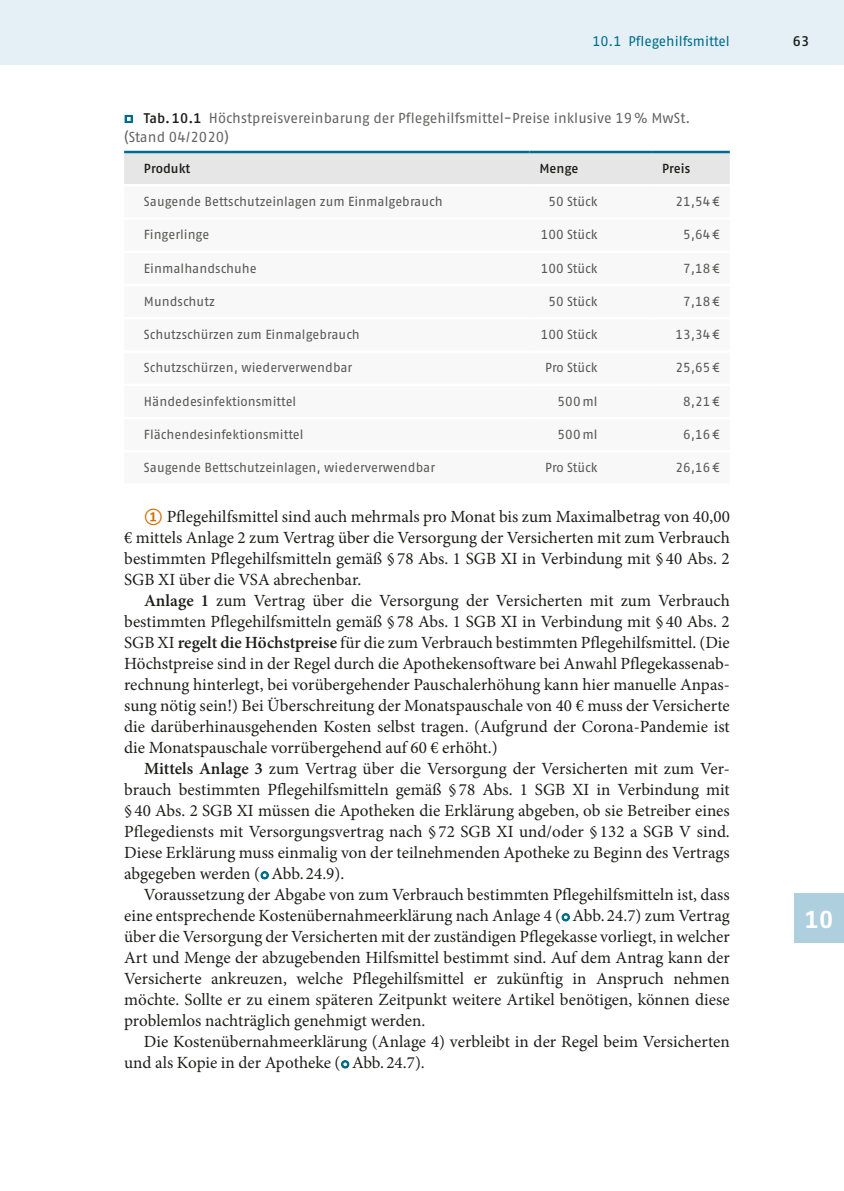
<style>
.page{position:relative;width:844px;height:1191px;background:#fff}
.page>*{position:absolute;margin:0;border:0;box-sizing:border-box;transform-origin:0 0}
.t1{font:700 24.5px "Fago Pro";color:#fff}
.t2{font:17.15px/21px "Minion Pro";letter-spacing:.005em;color:#1d1d1b;text-align:justify}
.t3{font:14.35px/19.2px "Fago Pro";letter-spacing:.005em;color:#646463}
.t4{font:14px "Fago Pro";color:#006b8d}
.t5{font:600 14px "Fago Pro";color:#1d1d1b}
.t6{font:13.12px "Fago Pro";color:#575756}
.t7{font:600 13.12px "Fago Pro";color:#1d1d1b}
.s1{font-weight:600;font-size:14px;color:#1d1d1b}
.s2{font-family:"Calibri";font-weight:700;font-size:14.53px;color:#d16f00}
.s3{font-weight:600}
</style>
<div class="page">
<div style="left:0;top:0;width:729px;height:64px;background:#e4f0f5"></div>
<div style="left:729px;top:0;width:114px;height:64px;background:#e4f0f5"></div>
<div style="left:794px;top:893px;width:49px;height:50px;background:#adcfde"></div>
<div style="left:124px;top:153px;width:605px;height:31px;background:#e6e6e6"></div>
<hr style="left:529px;top:151px;width:123px;height:2px;background:#006b8d">
<hr style="left:124px;top:151px;width:405px;height:2px;background:#006b8d">
<hr style="left:652px;top:151px;width:77px;height:2px;background:#006b8d">
<p class="t4" style="left:592px;top:32px;width:139px">10.1 Pflegehilfsmittel</p>
<p class="t5" style="left:792px;top:32px;width:18px">63</p>
<p class="t3" style="left:124px;top:108px;width:568px;text-indent:20px"><span class="s1">Tab.10.1</span> Höchstpreisvereinbarung der Pflegehilfsmittel-Preise inklusive 19% MwSt. (Stand 04/2020)</p>
<p class="t7" style="left:144px;top:160px;width:48px">Produkt</p>
<p class="t7" style="left:539px;top:160px;width:41px">Menge</p>
<p class="t7" style="left:662px;top:160px;width:30px">Preis</p>
<p class="t6" style="left:144px;top:194px;width:300px">Saugende Bettschutzeinlagen zum Einmalgebrauch</p>
<p class="t6" style="left:548px;top:194px;width:51px">50 Stück</p>
<p class="t6" style="left:675px;top:194px;width:46px">21,54€</p>
<p class="t6" style="left:144px;top:227px;width:67px">Fingerlinge</p>
<p class="t6" style="left:540px;top:227px;width:58px">100 Stück</p>
<p class="t6" style="left:683px;top:227px;width:38px">5,64€</p>
<p class="t6" style="left:144px;top:260px;width:114px">Einmalhandschuhe</p>
<p class="t6" style="left:540px;top:260px;width:58px">100 Stück</p>
<p class="t6" style="left:683px;top:260px;width:38px">7,18€</p>
<p class="t6" style="left:144px;top:293px;width:72px">Mundschutz</p>
<p class="t6" style="left:548px;top:293px;width:51px">50 Stück</p>
<p class="t6" style="left:683px;top:293px;width:38px">7,18€</p>
<p class="t6" style="left:144px;top:327px;width:217px">Schutzschürzen zum Einmalgebrauch</p>
<p class="t6" style="left:540px;top:327px;width:58px">100 Stück</p>
<p class="t6" style="left:675px;top:327px;width:46px">13,34€</p>
<p class="t6" style="left:144px;top:360px;width:210px">Schutzschürzen, wiederverwendbar</p>
<p class="t6" style="left:545px;top:360px;width:54px">Pro Stück</p>
<p class="t6" style="left:675px;top:360px;width:46px">25,65€</p>
<p class="t6" style="left:144px;top:393px;width:154px">Händedesinfektionsmittel</p>
<p class="t6" style="left:557px;top:393px;width:41px">500ml</p>
<p class="t6" style="left:683px;top:393px;width:38px">8,21€</p>
<p class="t6" style="left:144px;top:426px;width:161px">Flächendesinfektionsmittel</p>
<p class="t6" style="left:557px;top:426px;width:41px">500ml</p>
<p class="t6" style="left:683px;top:426px;width:38px">6,16€</p>
<p class="t6" style="left:144px;top:460px;width:292px">Saugende Bettschutzeinlagen, wiederverwendbar</p>
<p class="t6" style="left:545px;top:460px;width:54px">Pro Stück</p>
<p class="t6" style="left:675px;top:460px;width:46px">26,16€</p>
<p class="t2" style="left:124px;top:506px;width:607px;text-indent:20px"><span class="s2">①</span> Pflegehilfsmittel sind auch mehrmals pro Monat bis zum Maximalbetrag von 40,00 € mittels Anlage 2 zum Vertrag über die Versorgung der Versicherten mit zum Verbrauch bestimmten Pflegehilfsmitteln gemäß § 78 Abs. 1 SGB XI in Verbindung mit § 40 Abs. 2<br>SGB XI über die VSA abrechenbar.</p>
<p class="t2" style="left:124px;top:590px;width:607px;text-indent:20px"><span class="s3">Anlage 1</span> zum Vertrag über die Versorgung der Versicherten mit zum Verbrauch bestimmten Pflegehilfsmitteln gemäß § 78 Abs. 1 SGB XI in Verbindung mit § 40 Abs. 2<br>SGB XI <span class="s3">regelt die Höchstpreise</span> für die zum Verbrauch bestimmten Pflegehilfsmittel. (Die Höchstpreise sind in der Regel durch die Apothekensoftware bei Anwahl Pflegekassenab&shy;rechnung hinterlegt, bei vorübergehender Pauschalerhöhung kann hier manuelle Anpas&shy;sung nötig sein!) Bei Überschreitung der Monatspauschale von 40 € muss der Versicherte die darüberhinausgehenden Kosten selbst tragen. (Aufgrund der Corona-Pandemie ist die Monatspauschale vorrübergehend auf 60 € erhöht.)</p>
<p class="t2" style="left:124px;top:758px;width:607px;text-indent:20px"><span class="s3">Mittels Anlage 3</span> zum Vertrag über die Versorgung der Versicherten mit zum Ver&shy;brauch bestimmten Pflegehilfsmitteln gemäß § 78 Abs. 1 SGB XI in Verbindung mit § 40 Abs. 2 SGB XI müssen die Apotheken die Erklärung abgeben, ob sie Betreiber eines Pflegediensts mit Versorgungsvertrag nach § 72 SGB XI und/oder § 132 a SGB V sind.<br>Diese Erklärung muss einmalig von der teilnehmenden Apotheke zu Beginn des Vertrags abgegeben werden (<sub>○</sub> Abb. 24.9).</p>
<p class="t2" style="left:124px;top:884px;width:607px;text-indent:20px">Voraussetzung der Abgabe von zum Verbrauch bestimmten Pflegehilfsmitteln ist, dass eine entsprechende Kostenübernahmeerklärung nach Anlage 4 (<sub>○</sub> Abb. 24.7) zum Vertrag über die Versorgung der Versicherten mit der zuständigen Pflegekasse vorliegt, in welcher Art und Menge der abzugebenden Hilfsmittel bestimmt sind. Auf dem Antrag kann der Versicherte ankreuzen, welche Pflegehilfsmittel er zukünftig in Anspruch nehmen möchte. Sollte er zu einem späteren Zeitpunkt weitere Artikel benötigen, können diese problemlos nachträglich genehmigt werden.</p>
<p class="t2" style="left:124px;top:1031px;width:607px;text-indent:20px">Die Kostenübernahmeerklärung (Anlage 4) verbleibt in der Regel beim Versicherten und als Kopie in der Apotheke (<sub>○</sub> Abb. 24.7).</p>
<h1 class="t1" style="left:804px;top:904px;width:30px">10</h1>
</div>
